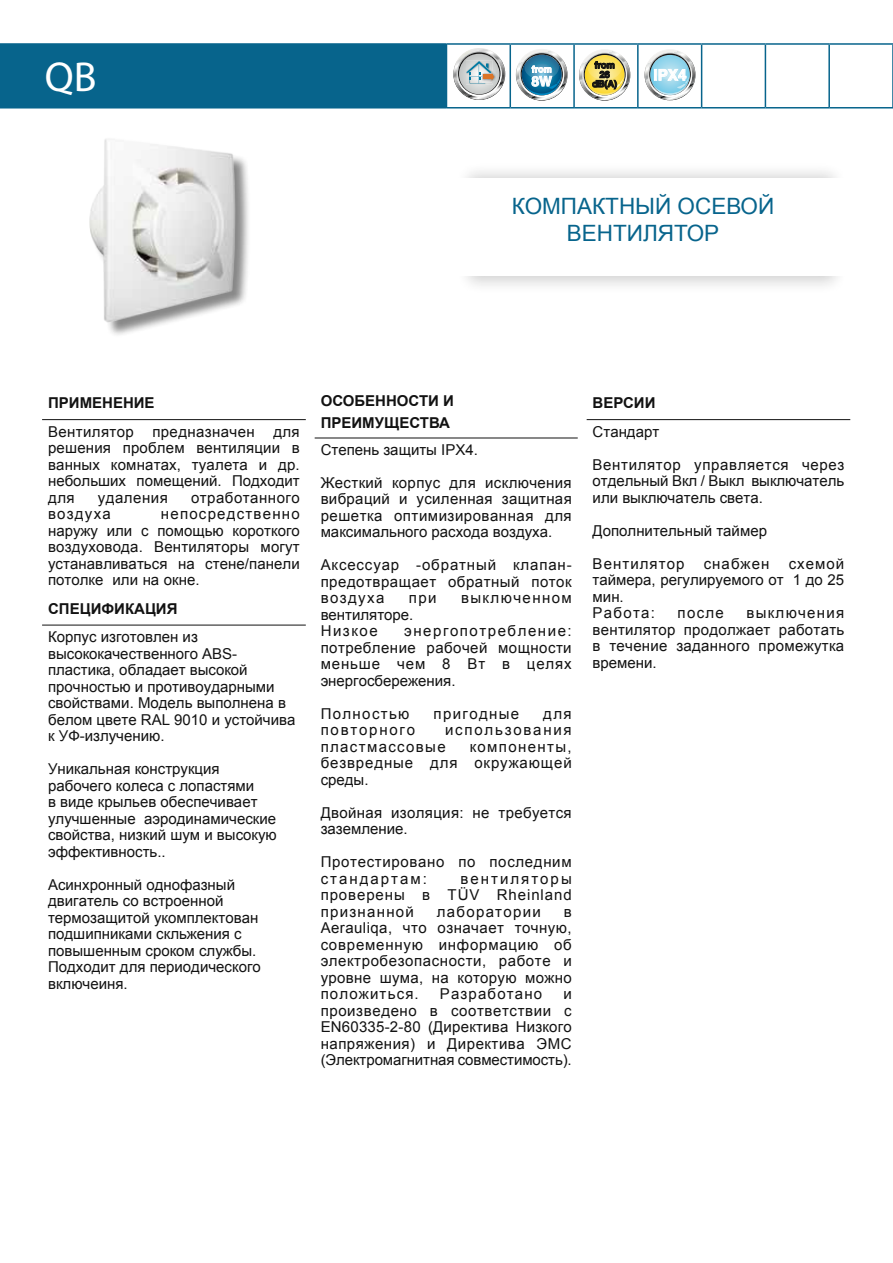
<style>
.page{position:relative;width:893px;height:1263px;background:#fff}
.page>*{position:absolute;margin:0;border:0;box-sizing:border-box;transform-origin:0 0}
.t1{font:42px "Myriad Pro";color:#fff}
.t2{font:22.5px/27px "Arial";color:#07648c;text-align:center}
.t3{font:700 15.3px "Helvetica";color:#fff}
.t4{font:15px/16.5px "Arial";color:#121212;text-align:justify}
.t5{font:700 15px/22.2px "Arial";color:#121212}
.t6{font:15px/16.5px "Arial";letter-spacing:.02em;color:#121212}
.t7{font:15px/16.5px "Arial";letter-spacing:.045em;color:#121212}
.t8{font:15px/16.5px "Arial";letter-spacing:.105em;color:#121212}
.t9{font:15px "Arial";letter-spacing:.035em;color:#121212}
.t10{font:15px "Arial";letter-spacing:.08em;color:#121212}
.t11{font:15px "Arial";letter-spacing:.09em;color:#121212}
.t12{font:15px "Arial";letter-spacing:.095em;color:#121212}
.t13{font:15px "Arial";letter-spacing:.085em;color:#121212}
.t14{font:15px "Arial";letter-spacing:.12em;color:#121212}
.t15{font:15px "Arial";letter-spacing:.07em;color:#121212}
.t16{font:700 13.8px "Helvetica";color:#fff}
.t17{font:700 9.45px/9.4px "Helvetica";letter-spacing:-.02em;color:#121212;text-align:center}
.t18{font:700 9px "Helvetica";color:#fff}
</style>
<div class="page">
<div style="left:0;top:44px;width:446px;height:64px;background:#07648c"></div>
<hr style="left:0;top:43px;width:446px;height:2px;background:#07648c">
<hr style="left:0;top:107px;width:446px;height:2px;background:#07648c">
<hr style="left:446px;top:45px;width:1px;height:62px;background:#07648c">
<hr style="left:446px;top:43px;width:64px;height:2px;background:#07648c">
<hr style="left:446px;top:107px;width:64px;height:2px;background:#07648c">
<hr style="left:509px;top:45px;width:2px;height:62px;background:#07648c">
<hr style="left:510px;top:43px;width:64px;height:2px;background:#07648c">
<hr style="left:574px;top:43px;width:64px;height:2px;background:#07648c">
<hr style="left:638px;top:43px;width:64px;height:2px;background:#07648c">
<hr style="left:702px;top:43px;width:63px;height:2px;background:#07648c">
<hr style="left:765px;top:43px;width:64px;height:2px;background:#07648c">
<hr style="left:573px;top:45px;width:2px;height:62px;background:#07648c">
<hr style="left:637px;top:45px;width:2px;height:62px;background:#07648c">
<hr style="left:701px;top:45px;width:1px;height:62px;background:#07648c">
<hr style="left:765px;top:45px;width:1px;height:62px;background:#07648c">
<hr style="left:510px;top:107px;width:64px;height:2px;background:#07648c">
<hr style="left:574px;top:107px;width:64px;height:2px;background:#07648c">
<hr style="left:638px;top:107px;width:64px;height:2px;background:#07648c">
<hr style="left:702px;top:107px;width:63px;height:2px;background:#07648c">
<hr style="left:765px;top:107px;width:64px;height:2px;background:#07648c">
<hr style="left:828px;top:45px;width:2px;height:62px;background:#07648c">
<hr style="left:829px;top:43px;width:64px;height:2px;background:#07648c">
<hr style="left:892px;top:45px;width:1px;height:62px;background:#07648c">
<hr style="left:829px;top:107px;width:64px;height:2px;background:#07648c">
<div style="left:91px;top:140px;width:160px;height:198px;background:#121212;opacity:.5"></div>
<img style="left:90px;top:139px;width:147px;height:184px">
<hr style="left:42px;top:625px;width:264px;height:1px;background:#121212">
<hr style="left:42px;top:419px;width:264px;height:1px;background:#121212">
<hr style="left:315px;top:438px;width:263px;height:1px;background:#121212">
<hr style="left:587px;top:419px;width:263px;height:1px;background:#121212">
<div style="left:456px;top:162px;width:392px;height:85px;background:#121212;opacity:.2"></div>
<div style="left:456px;top:210px;width:391px;height:85px;background:#121212;opacity:.2"></div>
<div style="left:437px;top:178px;width:456px;height:98px;background:#fff"></div>
<svg style="left:579px;top:49px;width:51px;height:52px"></svg>
<svg style="left:516px;top:49px;width:52px;height:52px"></svg>
<svg style="left:644px;top:49px;width:51px;height:51px"></svg>
<img style="left:453px;top:48px;width:33px;height:52px">
<img style="left:454px;top:49px;width:51px;height:50px">
<img style="left:457px;top:51px;width:45px;height:46px">
<img style="left:458px;top:52px;width:42px;height:43px">
<svg style="left:459px;top:54px;width:40px;height:32px"></svg>
<h1 class="t1" style="left:45px;top:51px;width:53px">QB</h1>
<p class="t18" style="left:532px;top:64px;width:21px">from</p>
<p class="t16" style="left:531px;top:73px;width:22px">8W</p>
<p class="t17" style="left:592px;top:60px;width:26px">from<br>26 dB(A)</p>
<p class="t3" style="left:653px;top:66px;width:35px">IPX4</p>
<h2 class="t2" style="left:512px;top:193px;width:264px">КОМПАКТНЫЙ ОСЕВОЙ<br>ВЕНТИЛЯТОР</h2>
<p class="t5" style="left:48px;top:392px;width:108px">ПРИМЕНЕНИЕ</p>
<p class="t4" style="left:48px;top:423px;width:253px">Вентилятор предназначен для решения проблем вентиляции в ванных комнатах, туалета и др. небольших помещений. Подходит для</p>
<p class="t9" style="left:98px;top:487px;width:72px">удаления</p>
<p class="t9" style="left:191px;top:487px;width:110px">отработанного</p>
<p class="t10" style="left:48px;top:504px;width:64px">воздуха</p>
<p class="t4" style="left:48px;top:506px;width:253px;text-indent:113px">непосредственно наружу или с помощью короткого воздуховода. Вентиляторы могут устанавливаться на стене/панели потолке или на окне.</p>
<p class="t5" style="left:48px;top:598px;width:131px">СПЕЦИФИКАЦИЯ</p>
<p class="t4" style="left:48px;top:629px;width:249px;text-align:left">Корпус изготовлен из высококачественного ABS&shy;пластика, обладает высокой прочностью и противоударными свойствами. Модель выполнена в белом цвете RAL 9010 и устойчива к УФ-излучению.</p>
<p class="t4" style="left:48px;top:761px;width:230px;text-align:left">Уникальная конструкция рабочего колеса с лопастями<br>в виде крыльев обеспечивает улучшенные аэродинамические свойства, низкий шум и высокую эффективность..</p>
<p class="t4" style="left:48px;top:876px;width:214px;text-align:left">Асинхронный однофазный двигатель со встроенной термозащитой укомплектован подшипниками скльжения с повышенным сроком службы.<br>Подходит для периодического включеиня.</p>
<p class="t5" style="left:321px;top:390px;width:135px">ОСОБЕННОСТИ И<br>ПРЕИМУЩЕСТВА</p>
<p class="t4" style="left:321px;top:442px;width:159px">Степень защиты IPX4.</p>
<p class="t4" style="left:321px;top:475px;width:253px">Жесткий корпус для исключения вибраций и усиленная защитная решетка оптимизированная для максимального расхода воздуха.</p>
<p class="t4" style="left:321px;top:557px;width:253px">Аксессуар -обратный клапан&shy;предотвращает обратный поток воздуха</p>
<p class="t4" style="left:409px;top:590px;width:29px">при</p>
<p class="t12" style="left:461px;top:588px;width:112px">выключенном</p>
<p class="t4" style="left:321px;top:607px;width:94px">вентиляторе.<br>Низкое</p>
<p class="t4" style="left:321px;top:623px;width:253px;text-indent:84px">энергопотребление: потребление рабочей мощности меньше чем 8 Вт в целях энергосбережения.</p>
<p class="t11" style="left:321px;top:704px;width:90px">Полностью</p>
<p class="t11" style="left:434px;top:704px;width:87px">пригодные</p>
<p class="t4" style="left:543px;top:706px;width:30px">для</p>
<p class="t14" style="left:321px;top:720px;width:96px">повторного</p>
<p class="t8" style="left:321px;top:722px;width:253px;text-indent:124px">использования пластмассовые</p>
<p class="t4" style="left:321px;top:739px;width:253px;text-indent:149px">компоненты, безвредные для окружающей среды.</p>
<p class="t6" style="left:321px;top:805px;width:253px">Двойная изоляция: не требуется заземление.</p>
<p class="t7" style="left:321px;top:854px;width:253px">Протестировано по последним стандартам:</p>
<p class="t4" style="left:321px;top:871px;width:253px;text-indent:140px">вентиляторы проверены в TÜV Rheinland признанной</p>
<p class="t13" style="left:437px;top:902px;width:105px">лаборатории</p>
<p class="t4" style="left:321px;top:904px;width:253px;text-indent:243px">в Aerauliqa, что означает точную, современную информацию об электробезопасности, работе и уровне шума, на которую можно положиться.</p>
<p class="t10" style="left:440px;top:984px;width:104px">Разработано</p>
<p class="t4" style="left:321px;top:986px;width:253px;text-indent:243px">и произведено в соответствии с EN60335-2-80 (Директива Низкого напряжения) и Директива ЭMC (Электромагнитная совместимость).</p>
<p class="t5" style="left:593px;top:392px;width:64px">ВЕРСИИ</p>
<p class="t4" style="left:593px;top:423px;width:68px">Стандарт</p>
<p class="t4" style="left:593px;top:456px;width:253px">Вентилятор управляется через отдельный Вкл / Выкл выключатель или выключатель света.</p>
<p class="t4" style="left:593px;top:514px;width:176px;line-height:33px">Дополнительный таймер<br>Вентилятор</p>
<p class="t15" style="left:704px;top:553px;width:67px">снабжен</p>
<p class="t4" style="left:593px;top:555px;width:253px;text-align:left;text-indent:196px">схемой таймера, регулируемого от 1 до 25 мин.<br>Работа:</p>
<p class="t4" style="left:593px;top:605px;width:253px;text-indent:154px">выключения вентилятор продолжает работать в течение заданного промежутка времени.</p>
<p class="t4" style="left:678px;top:605px;width:48px">после</p>
</div>
